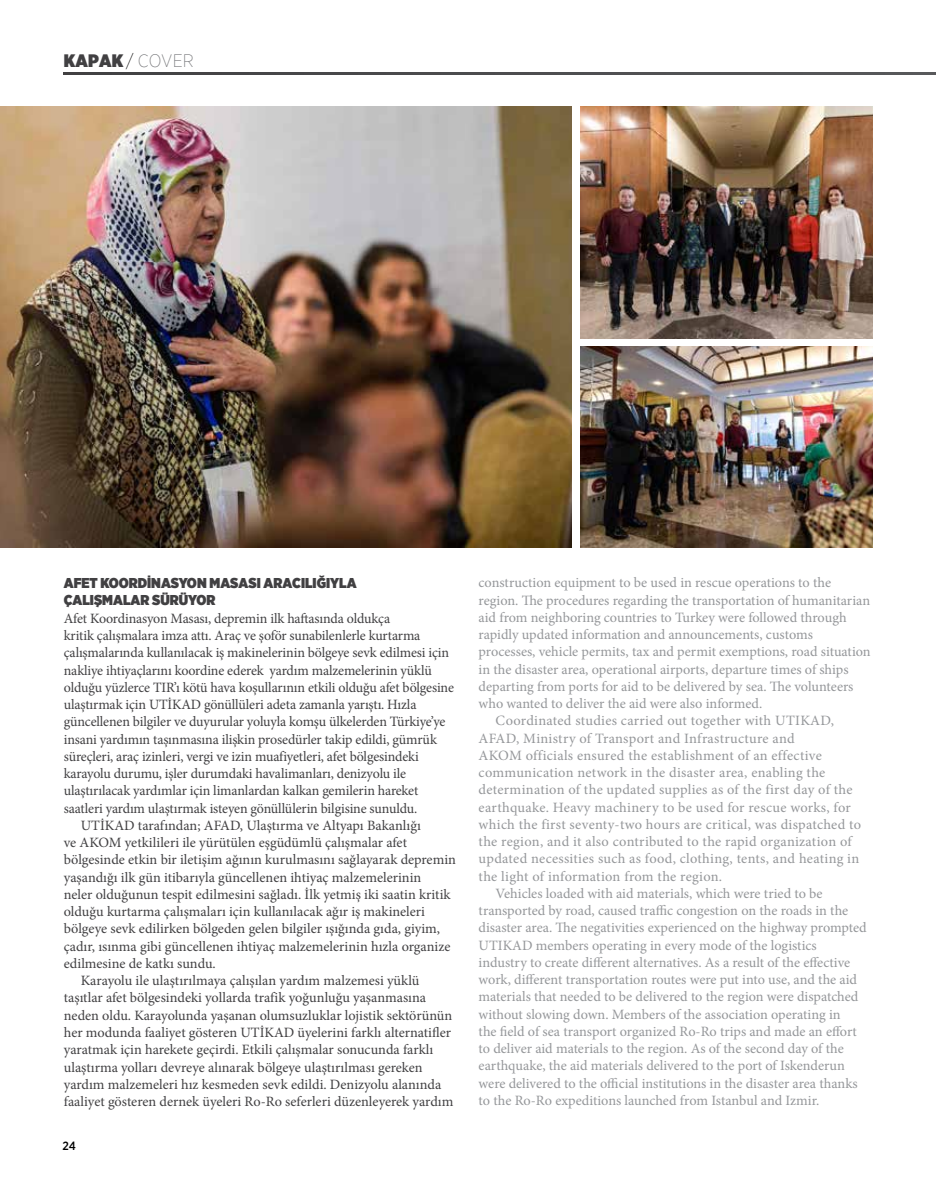
<style>
.page{position:relative;width:936px;height:1191px;background:#fff}
.page>*{position:absolute;margin:0;border:0;box-sizing:border-box;transform-origin:0 0}
.t1{font:900 18px "Gotham Narrow";letter-spacing:.01em;color:#414042}
.t2{font:14.25px "Minion Pro";letter-spacing:-.005em;color:#414042}
.t3{font:14.25px "Minion Pro";color:#95979a}
.t4{font:14.25px "Minion Pro";letter-spacing:.02em;color:#95979a}
.t5{font:900 14.25px/17.2px "Gotham Narrow";color:#414042}
.t6{font:500 12px "Gotham Narrow";color:#000}
.s1{font-weight:200;color:#000}
.s2{font-weight:200;color:#6d6e71}
</style>
<div class="page">
<hr style="left:64px;top:72px;width:871px;height:2px;background:#4d4d4f">
<img style="left:580px;top:346px;width:292px;height:201px">
<img style="left:0;top:107px;width:571px;height:440px">
<img style="left:580px;top:107px;width:292px;height:231px">
<p class="t1" style="left:64px;top:48px;width:132px">KAPAK <span class="s1">/</span> <span class="s2">COVER</span></p>
<p class="t5" style="left:64px;top:574px;width:294px">AFET KOORDİNASYON MASASI ARACILIĞIYLA<br>ÇALIŞMALAR SÜRÜYOR</p>
<p class="t2" style="left:64px;top:608px;width:328px">Afet Koordinasyon Masası, depremin ilk haftasında oldukça</p>
<p class="t2" style="left:64px;top:626px;width:358px">kritik çalışmalara imza attı. Araç ve şoför sunabilenlerle kurtarma</p>
<p class="t2" style="left:64px;top:643px;width:387px">çalışmalarında kullanılacak iş makinelerinin bölgeye sevk edilmesi için</p>
<p class="t2" style="left:64px;top:660px;width:369px">nakliye ihtiyaçlarını koordine ederek yardım malzemelerinin yüklü</p>
<p class="t2" style="left:64px;top:677px;width:391px">olduğu yüzlerce TIR’ı kötü hava koşullarının etkili olduğu afet bölgesine</p>
<p class="t2" style="left:64px;top:695px;width:354px">ulaştırmak için UTİKAD gönüllüleri adeta zamanla yarıştı. Hızla</p>
<p class="t2" style="left:64px;top:712px;width:383px">güncellenen bilgiler ve duyurular yoluyla komşu ülkelerden Türkiye’ye</p>
<p class="t2" style="left:64px;top:729px;width:374px">insani yardımın taşınmasına ilişkin prosedürler takip edildi, gümrük</p>
<p class="t2" style="left:64px;top:746px;width:356px">süreçleri, araç izinleri, vergi ve izin muafiyetleri, afet bölgesindeki</p>
<p class="t2" style="left:64px;top:764px;width:344px">karayolu durumu, işler durumdaki havalimanları, denizyolu ile</p>
<p class="t2" style="left:64px;top:781px;width:356px">ulaştırılacak yardımlar için limanlardan kalkan gemilerin hareket</p>
<p class="t2" style="left:64px;top:798px;width:353px">saatleri yardım ulaştırmak isteyen gönüllülerin bilgisine sunuldu.</p>
<p class="t2" style="left:81px;top:815px;width:341px">UTİKAD tarafından; AFAD, Ulaştırma ve Altyapı Bakanlığı</p>
<p class="t2" style="left:64px;top:833px;width:345px">ve AKOM yetkilileri ile yürütülen eşgüdümlü çalışmalar afet</p>
<p class="t2" style="left:64px;top:850px;width:393px">bölgesinde etkin bir iletişim ağının kurulmasını sağlayarak depremin</p>
<p class="t2" style="left:64px;top:867px;width:359px">yaşandığı ilk gün itibarıyla güncellenen ihtiyaç malzemelerinin</p>
<p class="t2" style="left:64px;top:884px;width:388px">neler olduğunun tespit edilmesini sağladı. İlk yetmiş iki saatin kritik</p>
<p class="t2" style="left:64px;top:902px;width:363px">olduğu kurtarma çalışmaları için kullanılacak ağır iş makineleri</p>
<p class="t2" style="left:64px;top:919px;width:378px">bölgeye sevk edilirken bölgeden gelen bilgiler ışığında gıda, giyim,</p>
<p class="t2" style="left:64px;top:936px;width:388px">çadır, ısınma gibi güncellenen ihtiyaç malzemelerinin hızla organize</p>
<p class="t2" style="left:64px;top:953px;width:152px">edilmesine de katkı sundu.</p>
<p class="t2" style="left:81px;top:971px;width:340px">Karayolu ile ulaştırılmaya çalışılan yardım malzemesi yüklü</p>
<p class="t2" style="left:64px;top:988px;width:364px">taşıtlar afet bölgesindeki yollarda trafik yoğunluğu yaşanmasına</p>
<p class="t2" style="left:64px;top:1005px;width:390px">neden oldu. Karayolunda yaşanan olumsuzluklar lojistik sektörünün</p>
<p class="t2" style="left:64px;top:1022px;width:389px">her modunda faaliyet gösteren UTİKAD üyelerini farklı alternatifler</p>
<p class="t2" style="left:64px;top:1040px;width:371px">yaratmak için harekete geçirdi. Etkili çalışmalar sonucunda farklı</p>
<p class="t2" style="left:64px;top:1057px;width:360px">ulaştırma yolları devreye alınarak bölgeye ulaştırılması gereken</p>
<p class="t2" style="left:64px;top:1074px;width:379px">yardım malzemeleri hız kesmeden sevk edildi. Denizyolu alanında</p>
<p class="t2" style="left:64px;top:1092px;width:391px">faaliyet gösteren dernek üyeleri Ro-Ro seferleri düzenleyerek yardım</p>
<p class="t6" style="left:62px;top:1138px;width:15px">24</p>
<p class="t3" style="left:478px;top:573px;width:354px">construction equipment to be used in rescue operations to the</p>
<p class="t3" style="left:478px;top:590px;width:393px">region. The procedures regarding the transportation of humanitarian</p>
<p class="t3" style="left:478px;top:607px;width:369px">aid from neighboring countries to Turkey were followed through</p>
<p class="t3" style="left:478px;top:625px;width:336px">rapidly updated information and announcements, customs</p>
<p class="t3" style="left:478px;top:642px;width:393px">processes, vehicle permits, tax and permit exemptions, road situation</p>
<p class="t3" style="left:478px;top:659px;width:371px">in the disaster area, operational airports, departure times of ships</p>
<p class="t3" style="left:478px;top:677px;width:376px">departing from ports for aid to be delivered by sea. The volunteers</p>
<p class="t3" style="left:478px;top:694px;width:283px">who wanted to deliver the aid were also informed.</p>
<p class="t4" style="left:495px;top:711px;width:340px">Coordinated studies carried out together with UTIKAD,</p>
<p class="t3" style="left:478px;top:728px;width:317px">AFAD, Ministry of Transport and Infrastructure and</p>
<p class="t4" style="left:478px;top:745px;width:344px">AKOM officials ensured the establishment of an effective</p>
<p class="t4" style="left:478px;top:763px;width:348px">communication network in the disaster area, enabling the</p>
<p class="t3" style="left:478px;top:780px;width:375px">determination of the updated supplies as of the first day of the</p>
<p class="t4" style="left:478px;top:797px;width:374px">earthquake. Heavy machinery to be used for rescue works, for</p>
<p class="t4" style="left:478px;top:814px;width:384px">which the first seventy-two hours are critical, was dispatched to</p>
<p class="t3" style="left:478px;top:832px;width:374px">the region, and it also contributed to the rapid organization of</p>
<p class="t4" style="left:478px;top:849px;width:382px">updated necessities such as food, clothing, tents, and heating in</p>
<p class="t4" style="left:478px;top:866px;width:243px">the light of information from the region.</p>
<p class="t3" style="left:495px;top:883px;width:328px">Vehicles loaded with aid materials, which were tried to be</p>
<p class="t3" style="left:478px;top:901px;width:371px">transported by road, caused traffic congestion on the roads in the</p>
<p class="t3" style="left:478px;top:918px;width:389px">disaster area. The negativities experienced on the highway prompted</p>
<p class="t3" style="left:478px;top:935px;width:339px">UTIKAD members operating in every mode of the logistics</p>
<p class="t3" style="left:478px;top:952px;width:373px">industry to create different alternatives. As a result of the effective</p>
<p class="t3" style="left:478px;top:970px;width:380px">work, different transportation routes were put into use, and the aid</p>
<p class="t3" style="left:478px;top:987px;width:381px">materials that needed to be delivered to the region were dispatched</p>
<p class="t3" style="left:478px;top:1004px;width:363px">without slowing down. Members of the association operating in</p>
<p class="t3" style="left:478px;top:1021px;width:379px">the field of sea transport organized Ro-Ro trips and made an effort</p>
<p class="t3" style="left:478px;top:1039px;width:366px">to deliver aid materials to the region. As of the second day of the</p>
<p class="t3" style="left:478px;top:1056px;width:368px">earthquake, the aid materials delivered to the port of Iskenderun</p>
<p class="t3" style="left:478px;top:1073px;width:380px">were delivered to the official institutions in the disaster area thanks</p>
<p class="t3" style="left:478px;top:1090px;width:340px">to the Ro-Ro expeditions launched from Istanbul and Izmir.</p>
</div>
